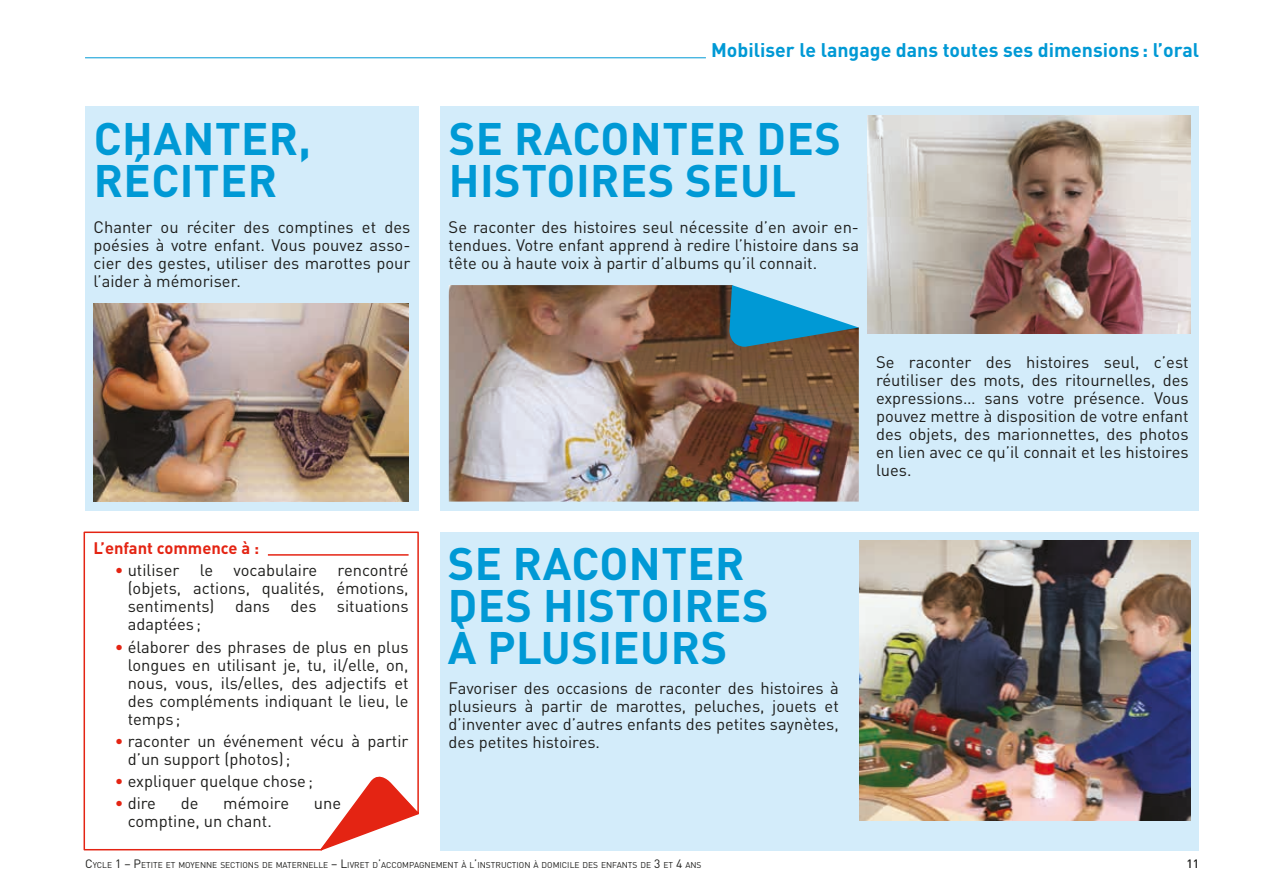
<style>
.page{position:relative;width:1263px;height:893px;background:#fff}
.page>*{position:absolute;margin:0;border:0;box-sizing:border-box;transform-origin:0 0}
.Titre_bloc_verbe{font:700 45px/42px "DINOT";letter-spacing:.01em;color:#0099d5}
.t1{font:700 19.5px "DINOT";color:#0099d5}
.Txt_normal{font:16.5px/18px "DINOT";color:#1d1d1b;text-align:justify}
.Entete_ENFANT_COMMEN{font:700 16.5px "DINOT";color:#e42413}
.t2{font:500 12px "DINOT";color:#1d1d1b}
.t3{font:8.4px "DINOT";color:#1d1d1b}
.s1{color:#e42413}
.s2{font-size:12px}
</style>
<div class="page">
<hr style="left:85px;top:57px;width:621px;height:1px;background:#0099d5">
<div style="left:85px;top:106px;width:334px;height:405px;background:#d3ecfa"></div>
<div style="left:440px;top:106px;width:759px;height:405px;background:#d3ecfa"></div>
<div style="left:440px;top:531px;width:759px;height:319px;background:#d3ecfa"></div>
<img style="left:94px;top:303px;width:314px;height:199px">
<img style="left:449px;top:285px;width:410px;height:217px">
<img style="left:868px;top:115px;width:322px;height:219px">
<img style="left:859px;top:540px;width:331px;height:280px">
<svg style="left:729px;top:285px;width:130px;height:62px"></svg>
<svg style="left:83px;top:531px;width:336px;height:320px"></svg>
<svg style="left:317px;top:771px;width:102px;height:80px"></svg>
<p class="Titre_bloc_verbe" style="left:94px;top:116px;width:219px">CHANTER,</p>
<p class="Titre_bloc_verbe" style="left:94px;top:158px;width:185px">RÉCITER</p>
<p class="Txt_normal" style="left:94px;top:217px;width:318px">Chanter ou réciter des comptines et des poésies à votre enfant. Vous pouvez asso&shy;cier des gestes, utiliser des marottes pour l’aider à mémoriser.</p>
<p class="Entete_ENFANT_COMMEN" style="left:94px;top:537px;width:167px">L’enfant commence à :</p>
<p class="Txt_normal" style="left:128px;top:561px;width:282px;text-indent:-13px"><span class="s1">•</span> utiliser le vocabulaire rencontré (objets, actions, qualités, émotions, sentiments) dans des situations adaptées ;</p>
<p class="Txt_normal" style="left:128px;top:637px;width:282px;text-indent:-13px"><span class="s1">•</span> élaborer des phrases de plus en plus longues en utilisant je, tu, il/elle, on, nous, vous, ils/elles, des adjectifs et des compléments indiquant le lieu, le temps ;</p>
<p class="Txt_normal" style="left:128px;top:732px;width:282px;text-indent:-13px"><span class="s1">•</span> raconter un événement vécu à partir d’un support (photos);</p>
<p class="Txt_normal" style="left:115px;top:772px;width:200px"><span class="s1">•</span> expliquer quelque chose;</p>
<p class="Txt_normal" style="left:115px;top:794px;width:43px"><span class="s1">•</span> dire</p>
<p class="Txt_normal" style="left:181px;top:794px;width:19px">de</p>
<p class="Txt_normal" style="left:223px;top:794px;width:67px">mémoire</p>
<p class="Txt_normal" style="left:314px;top:794px;width:29px">une</p>
<p class="Txt_normal" style="left:128px;top:812px;width:146px">comptine, un chant.</p>
<p class="t1" style="left:711px;top:38px;width:490px">Mobiliser le langage dans toutes ses dimensions: l’oral</p>
<p class="Titre_bloc_verbe" style="left:449px;top:116px;width:394px">SE RACONTER DES<br>HISTOIRES SEUL</p>
<p class="Txt_normal" style="left:449px;top:217px;width:412px">Se raconter des histoires seul nécessite d’en avoir en&shy;tendues. Votre enfant apprend à redire l’histoire dans sa tête ou à haute voix à partir d’albums qu’il connait.</p>
<p class="Titre_bloc_verbe" style="left:448px;top:541px;width:322px">SE RACONTER<br>DES HISTOIRES</p>
<p class="Titre_bloc_verbe" style="left:448px;top:625px;width:281px">À PLUSIEURS</p>
<p class="Txt_normal" style="left:449px;top:679px;width:392px">Favoriser des occasions de raconter des histoires à plusieurs à partir de marottes, peluches, jouets et d’inventer avec d’autres enfants des petites saynètes, des petites histoires.</p>
<p class="Txt_normal" style="left:876px;top:353px;width:314px">Se raconter des histoires seul, c’est réutiliser des mots, des ritournelles, des expressions… sans votre présence. Vous pouvez mettre à disposition de votre enfant des objets, des marionnettes, des photos en lien avec ce qu’il connait et les histoires lues.</p>
<p class="t3" style="left:85px;top:860px;width:618px"><span class="s2">C</span>YCLE <span class="s2">1 – P</span>ETITE ET MOYENNE SECTIONS DE MATERNELLE <span class="s2">– L</span>IVRET D<span class="s2">’</span>ACCOMPAGNEMENT À L<span class="s2">’</span>INSTRUCTION À DOMICILE DES ENFANTS DE <span class="s2">3</span> ET <span class="s2">4</span> ANS</p>
<p class="t2" style="left:1186px;top:856px;width:14px">11</p>
</div>
